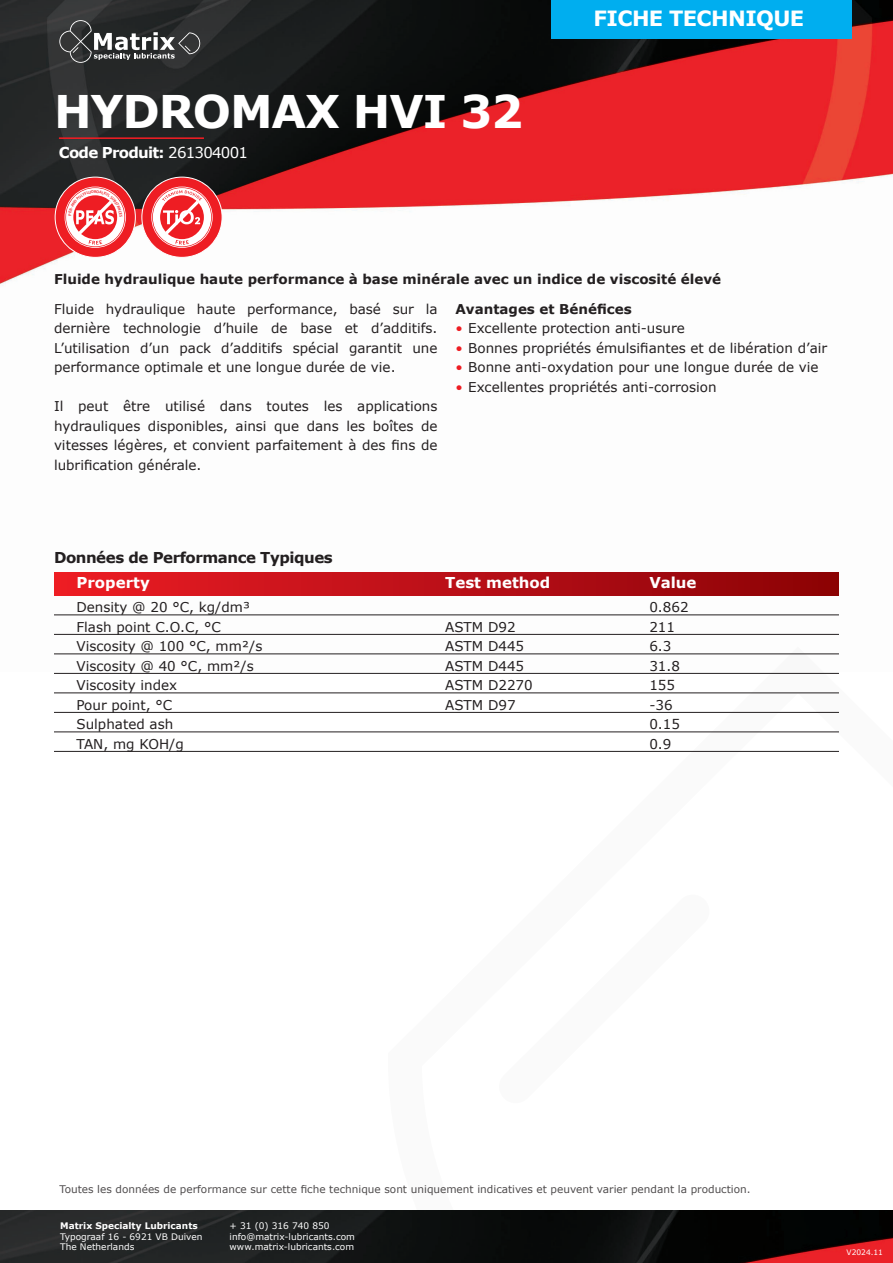
<style>
.page{position:relative;width:893px;height:1263px;background:#fff}
.page>*{position:absolute;margin:0;border:0;box-sizing:border-box;transform-origin:0 0}
.t1{font:700 45px "Verdana";letter-spacing:-.025em;color:#fff}
.t2{font:700 21px "Verdana";letter-spacing:-.03em;color:#fff}
.t3{font:700 15px "Verdana";letter-spacing:-.03em;color:#231f20}
.t4{font:700 15px "Verdana";color:#fff}
.t5{font:700 15px "Verdana";letter-spacing:-.05em;color:#fff}
.t6{font:13.5px/19.5px "Verdana";color:#231f20;text-align:justify}
.t7{font:700 13.5px "Verdana";color:#231f20}
.t8{font:10.5px "Verdana";color:#231f20}
.t9{font:9px/10.5px "Verdana";color:#fff}
.t10{font:700 9px "Verdana";color:#fff}
.t11{font:7.5px "Verdana";color:#fff}
.s1{font-weight:400}
.s2{color:#ee1d23}
</style>
<div class="page">
<img style="left:0;top:0;width:893px;height:654px">
<svg style="left:388px;top:646px;width:505px;height:565px"></svg>
<div style="left:551px;top:0;width:301px;height:38px;background:#00aeef"></div>
<svg style="left:59px;top:20px;width:141px;height:43px"></svg>
<img style="left:0;top:1211px;width:893px;height:52px">
<div style="left:54px;top:573px;width:785px;height:23px;background:linear-gradient(to right,#ec1d26,#8a0207)"></div>
<hr style="left:54px;top:615px;width:785px;height:1px;background:#231f20">
<hr style="left:54px;top:634px;width:785px;height:1px;background:#231f20">
<hr style="left:54px;top:654px;width:785px;height:1px;background:#231f20">
<hr style="left:54px;top:673px;width:785px;height:1px;background:#231f20">
<hr style="left:54px;top:693px;width:785px;height:1px;background:#231f20">
<hr style="left:54px;top:712px;width:785px;height:1px;background:#231f20">
<hr style="left:54px;top:732px;width:785px;height:1px;background:#231f20">
<hr style="left:54px;top:751px;width:785px;height:1px;background:#231f20">
<hr style="left:59px;top:137px;width:145px;height:2px;background:#ee1d23">
<svg style="left:55px;top:177px;width:168px;height:81px"></svg>
<h1 class="t1" style="left:54px;top:83px;width:471px">HYDROMAX HVI 32</h1>
<p class="t5" style="left:59px;top:143px;width:191px">Code Produit: <span class="s1">261304001</span></p>
<h2 class="t2" style="left:594px;top:5px;width:212px">FICHE TECHNIQUE</h2>
<p class="t7" style="left:54px;top:270px;width:669px">Fluide hydraulique haute performance à base minérale avec un indice de viscosité élevé</p>
<p class="t6" style="left:54px;top:299px;width:385px">Fluide hydraulique haute performance, basé sur la dernière technologie d’huile de base et d’additifs.<br>L’utilisation d’un pack d’additifs spécial garantit une performance optimale et une longue durée de vie.</p>
<p class="t6" style="left:54px;top:397px;width:385px">Il peut être utilisé dans toutes les applications hydrauliques disponibles, ainsi que dans les boîtes de vitesses légères, et convient parfaitement à des fins de lubrification générale.</p>
<p class="t7" style="left:455px;top:300px;width:178px">Avantages et Bénéfices</p>
<p class="t6" style="left:455px;top:319px;width:231px"><span class="s2">•</span> Excellente protection anti-usure</p>
<p class="t6" style="left:455px;top:338px;width:373px"><span class="s2">•</span> Bonnes propriétés émulsifiantes et de libération d’air</p>
<p class="t6" style="left:455px;top:358px;width:365px"><span class="s2">•</span> Bonne anti-oxydation pour une longue durée de vie</p>
<p class="t6" style="left:455px;top:377px;width:263px"><span class="s2">•</span> Excellentes propriétés anti-corrosion</p>
<p class="t3" style="left:54px;top:548px;width:280px">Données de Performance Typiques</p>
<p class="t4" style="left:76px;top:573px;width:75px">Property</p>
<p class="t4" style="left:445px;top:573px;width:107px">Test method</p>
<p class="t4" style="left:649px;top:573px;width:49px">Value</p>
<p class="t6" style="left:76px;top:598px;width:175px">Density @ 20 °C, kg/dm³</p>
<p class="t6" style="left:649px;top:598px;width:41px">0.862</p>
<p class="t6" style="left:76px;top:617px;width:146px">Flash point C.O.C, °C</p>
<p class="t6" style="left:445px;top:617px;width:72px">ASTM D92</p>
<p class="t6" style="left:649px;top:617px;width:27px">211</p>
<p class="t6" style="left:76px;top:637px;width:187px">Viscosity @ 100 °C, mm²/s</p>
<p class="t6" style="left:445px;top:637px;width:81px">ASTM D445</p>
<p class="t6" style="left:649px;top:637px;width:24px">6.3</p>
<p class="t6" style="left:76px;top:656px;width:179px">Viscosity @ 40 °C, mm²/s</p>
<p class="t6" style="left:445px;top:656px;width:81px">ASTM D445</p>
<p class="t6" style="left:649px;top:656px;width:32px">31.8</p>
<p class="t6" style="left:76px;top:676px;width:102px">Viscosity index</p>
<p class="t6" style="left:445px;top:676px;width:89px">ASTM D2270</p>
<p class="t6" style="left:649px;top:676px;width:27px">155</p>
<p class="t6" style="left:76px;top:695px;width:97px">Pour point, °C</p>
<p class="t6" style="left:445px;top:695px;width:72px">ASTM D97</p>
<p class="t6" style="left:649px;top:695px;width:25px">-36</p>
<p class="t6" style="left:76px;top:715px;width:98px">Sulphated ash</p>
<p class="t6" style="left:649px;top:715px;width:32px">0.15</p>
<p class="t6" style="left:76px;top:734px;width:109px">TAN, mg KOH/g</p>
<p class="t6" style="left:649px;top:734px;width:24px">0.9</p>
<p class="t8" style="left:59px;top:1183px;width:693px">Toutes les données de performance sur cette fiche technique sont uniquement indicatives et peuvent varier pendant la production.</p>
<p class="t10" style="left:60px;top:1220px;width:139px">Matrix Specialty Lubricants</p>
<p class="t9" style="left:60px;top:1231px;width:144px">Typograaf 16 - 6921 VB Duiven<br>The Netherlands</p>
<p class="t9" style="left:230px;top:1221px;width:127px">+ 31 (0) 316 740 850 info@matrix-lubricants.com www.matrix-lubricants.com</p>
<p class="t11" style="left:847px;top:1247px;width:38px">V2024.11</p>
</div>
